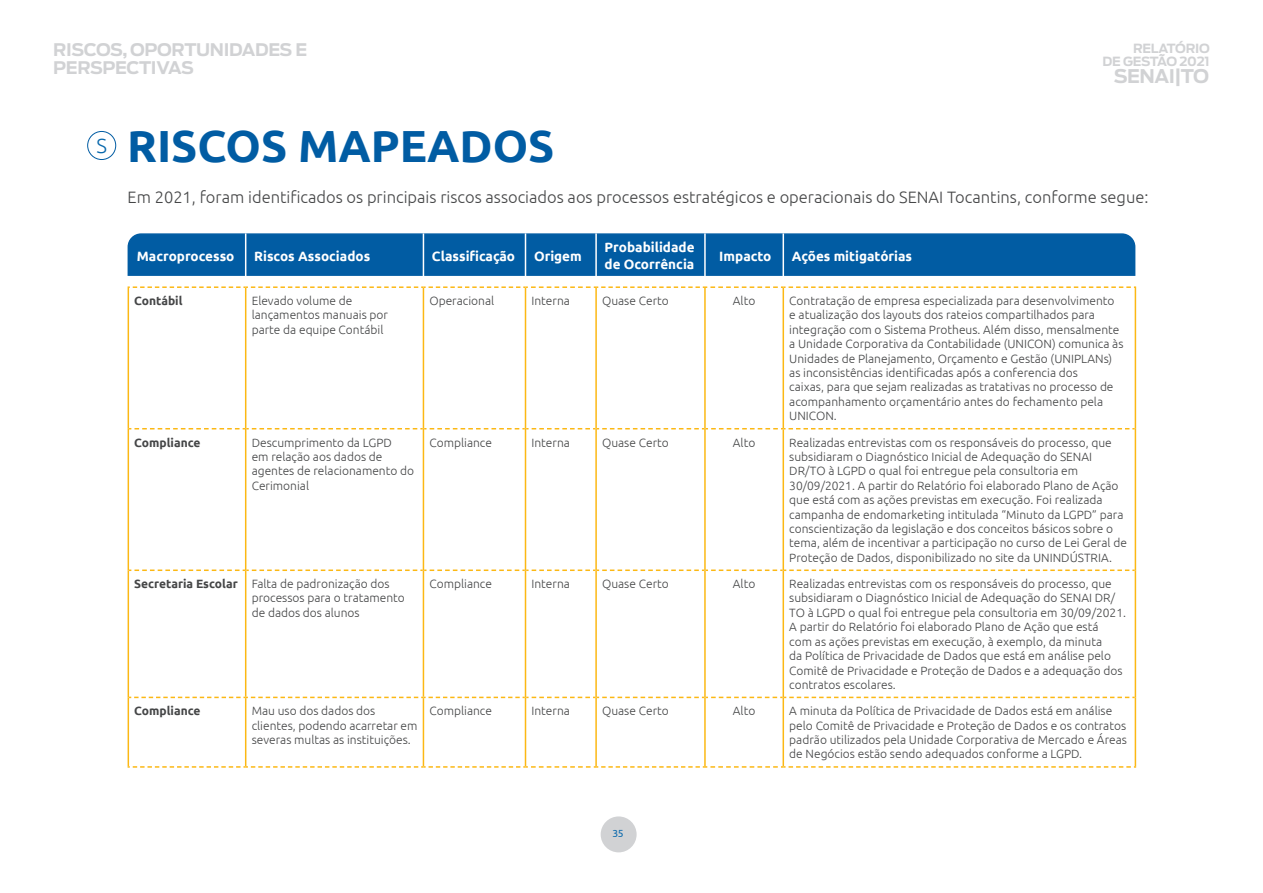
<style>
.page{position:relative;width:1263px;height:893px;background:#fff}
.page>*{position:absolute;margin:0;border:0;box-sizing:border-box;transform-origin:0 0}
.TITULO_1_1{font:700 45px "Ubuntu";color:#015ca3}
.TITULO_1_1-2{font:300 20.4px "Ubuntu";color:#0868ac}
.t1{font:700 18.75px "Antenna";letter-spacing:-.03em;color:#d1d2d4}
.t2{font:700 17.25px/17.9px "Antenna";letter-spacing:-.02em;color:#d1d2d4}
.TEXTO_CORRIDO{font:300 16.5px "Ubuntu";color:#454647}
.tabela_head{font:700 13.5px/16.2px "Ubuntu";color:#fff}
.t3{font:700 12.6px/13px "Antenna";letter-spacing:-.02em;color:#d1d2d4;text-align:right}
.tabela_corpo{font:300 12px/14.4px "Ubuntu";color:#454647}
.tabela_corpo-2{font:700 12px "Ubuntu";color:#454647}
.t4{font:10.35px "Ubuntu";color:#0868ac}
</style>
<div class="page">
<div style="left:601px;top:816px;width:36px;height:36px;background:#d1d2d4;border-radius:50%"></div>
<div style="left:87px;top:131px;width:29px;height:29px;border:1px solid #015ca3;border-radius:50%"></div>
<div style="left:127px;top:233px;width:1009px;height:43px;background:#015ca3"></div>
<hr style="left:245px;top:233px;width:1px;height:44px;background:#fff">
<hr style="left:423px;top:233px;width:1px;height:44px;background:#fff">
<hr style="left:525px;top:233px;width:1px;height:44px;background:#fff">
<hr style="left:595px;top:233px;width:2px;height:44px;background:#fff">
<hr style="left:704px;top:233px;width:2px;height:44px;background:#fff">
<svg style="left:129px;top:569px;width:1006px;height:2px"></svg>
<hr style="left:782px;top:233px;width:2px;height:44px;background:#fff">
<hr style="left:245px;top:288px;width:1px;height:141px;background:#fcb814">
<hr style="left:525px;top:288px;width:1px;height:141px;background:#fcb814">
<hr style="left:595px;top:288px;width:2px;height:141px;background:#fcb814">
<hr style="left:245px;top:429px;width:1px;height:141px;background:#fcb814">
<hr style="left:525px;top:429px;width:1px;height:141px;background:#fcb814">
<hr style="left:595px;top:429px;width:2px;height:141px;background:#fcb814">
<hr style="left:245px;top:570px;width:1px;height:127px;background:#fcb814">
<hr style="left:525px;top:570px;width:1px;height:127px;background:#fcb814">
<hr style="left:595px;top:570px;width:2px;height:127px;background:#fcb814">
<hr style="left:245px;top:698px;width:1px;height:68px;background:#fcb814">
<hr style="left:423px;top:698px;width:1px;height:68px;background:#fcb814">
<hr style="left:525px;top:697px;width:1px;height:69px;background:#fcb814">
<hr style="left:595px;top:697px;width:2px;height:69px;background:#fcb814">
<hr style="left:782px;top:288px;width:2px;height:140px;background:#fcb814">
<hr style="left:782px;top:429px;width:2px;height:141px;background:#fcb814">
<hr style="left:782px;top:570px;width:2px;height:127px;background:#fcb814">
<hr style="left:782px;top:697px;width:2px;height:69px;background:#fcb814">
<svg style="left:129px;top:428px;width:1006px;height:1px"></svg>
<hr style="left:704px;top:288px;width:2px;height:141px;background:#fcb814">
<hr style="left:704px;top:429px;width:2px;height:141px;background:#fcb814">
<hr style="left:704px;top:570px;width:2px;height:127px;background:#fcb814">
<hr style="left:704px;top:697px;width:2px;height:69px;background:#fcb814">
<svg style="left:128px;top:286px;width:1008px;height:2px"></svg>
<svg style="left:129px;top:697px;width:1006px;height:1px"></svg>
<hr style="left:423px;top:288px;width:1px;height:141px;background:#fcb814">
<hr style="left:423px;top:429px;width:1px;height:141px;background:#fcb814">
<hr style="left:423px;top:570px;width:1px;height:127px;background:#fcb814">
<svg style="left:128px;top:766px;width:1008px;height:2px"></svg>
<hr style="left:128px;top:288px;width:1px;height:141px;background:#fcb814">
<hr style="left:1135px;top:288px;width:1px;height:141px;background:#fcb814">
<hr style="left:128px;top:429px;width:1px;height:141px;background:#fcb814">
<hr style="left:1135px;top:429px;width:1px;height:141px;background:#fcb814">
<hr style="left:128px;top:570px;width:1px;height:127px;background:#fcb814">
<hr style="left:1135px;top:570px;width:1px;height:127px;background:#fcb814">
<hr style="left:128px;top:697px;width:1px;height:69px;background:#fcb814">
<hr style="left:1135px;top:697px;width:1px;height:69px;background:#fcb814">
<p class="t2" style="left:53px;top:41px;width:256px">RISCOS, OPORTUNIDADES E<br>PERSPECTIVAS</p>
<p class="t3" style="left:1102px;top:42px;width:109px">RELATÓRIO<br>DE GESTÃO 2021</p>
<h3 class="t1" style="left:1114px;top:65px;width:97px">SENAI|TO</h3>
<p class="TITULO_1_1-2" style="left:96px;top:134px;width:12px">S</p>
<p class="TITULO_1_1" style="left:127px;top:119px;width:429px">RISCOS MAPEADOS</p>
<p class="TEXTO_CORRIDO" style="left:128px;top:187px;width:1022px">Em 2021, foram identificados os principais riscos associados aos processos estratégicos e operacionais do SENAI Tocantins, conforme segue:</p>
<p class="tabela_head" style="left:137px;top:247px;width:99px">Macroprocesso</p>
<p class="tabela_head" style="left:254px;top:247px;width:118px">Riscos Associados</p>
<p class="tabela_head" style="left:432px;top:247px;width:85px">Classificação</p>
<p class="tabela_head" style="left:534px;top:247px;width:49px">Origem</p>
<p class="tabela_head" style="left:605px;top:239px;width:91px">Probabilidade de Ocorrência</p>
<p class="tabela_head" style="left:719px;top:247px;width:54px">Impacto</p>
<p class="tabela_head" style="left:792px;top:247px;width:122px">Ações mitigatórias</p>
<p class="tabela_corpo-2" style="left:134px;top:293px;width:50px">Contábil</p>
<p class="tabela_corpo" style="left:252px;top:293px;width:138px">Elevado volume de lançamentos manuais por parte da equipe Contábil</p>
<p class="tabela_corpo" style="left:429px;top:293px;width:66px">Operacional</p>
<p class="tabela_corpo" style="left:531px;top:293px;width:40px">Interna</p>
<p class="tabela_corpo" style="left:602px;top:293px;width:68px">Quase Certo</p>
<p class="tabela_corpo" style="left:733px;top:293px;width:24px">Alto</p>
<p class="tabela_corpo" style="left:789px;top:293px;width:336px">Contratação de empresa especializada para desenvolvimento e atualização dos layouts dos rateios compartilhados para integração com o Sistema Protheus. Além disso, mensalmente a Unidade Corporativa da Contabilidade (UNICON) comunica às Unidades de Planejamento, Orçamento e Gestão (UNIPLANs) as inconsistências identificadas após a conferencia dos<br>caixas, para que sejam realizadas as tratativas no processo de acompanhamento orçamentário antes do fechamento pela UNICON.</p>
<p class="tabela_corpo-2" style="left:134px;top:435px;width:68px">Compliance</p>
<p class="tabela_corpo" style="left:252px;top:435px;width:164px">Descumprimento da LGPD<br>em relação aos dados de agentes de relacionamento do<br>Cerimonial</p>
<p class="tabela_corpo" style="left:429px;top:435px;width:64px">Compliance</p>
<p class="tabela_corpo" style="left:531px;top:435px;width:40px">Interna</p>
<p class="tabela_corpo" style="left:602px;top:435px;width:68px">Quase Certo</p>
<p class="tabela_corpo" style="left:733px;top:435px;width:24px">Alto</p>
<p class="tabela_corpo" style="left:789px;top:435px;width:339px">Realizadas entrevistas com os responsáveis do processo, que subsidiaram o Diagnóstico Inicial de Adequação do SENAI DR/TO à LGPD o qual foi entregue pela consultoria em 30/09/2021. A partir do Relatório foi elaborado Plano de Ação que está com as ações previstas em execução. Foi realizada campanha de endomarketing intitulada “Minuto da LGPD” para conscientização da legislação e dos conceitos básicos sobre o tema, além de incentivar a participação no curso de Lei Geral de Proteção de Dados, disponibilizado no site da UNINDÚSTRIA.</p>
<p class="tabela_corpo-2" style="left:134px;top:576px;width:105px">Secretaria Escolar</p>
<p class="tabela_corpo" style="left:252px;top:576px;width:155px">Falta de padronização dos processos para o tratamento de dados dos alunos</p>
<p class="tabela_corpo" style="left:429px;top:576px;width:64px">Compliance</p>
<p class="tabela_corpo" style="left:531px;top:576px;width:40px">Interna</p>
<p class="tabela_corpo" style="left:602px;top:576px;width:68px">Quase Certo</p>
<p class="tabela_corpo" style="left:733px;top:576px;width:24px">Alto</p>
<p class="tabela_corpo" style="left:789px;top:576px;width:338px">Realizadas entrevistas com os responsáveis do processo, que subsidiaram o Diagnóstico Inicial de Adequação do SENAI DR/ TO à LGPD o qual foi entregue pela consultoria em 30/09/2021.<br>A partir do Relatório foi elaborado Plano de Ação que está<br>com as ações previstas em execução, à exemplo, da minuta<br>da Política de Privacidade de Dados que está em análise pelo Comitê de Privacidade e Proteção de Dados e a adequação dos contratos escolares.</p>
<p class="tabela_corpo-2" style="left:134px;top:704px;width:68px">Compliance</p>
<p class="tabela_corpo" style="left:252px;top:703px;width:167px">Mau uso dos dados dos clientes, podendo acarretar em severas multas as instituições.</p>
<p class="tabela_corpo" style="left:429px;top:703px;width:64px">Compliance</p>
<p class="tabela_corpo" style="left:531px;top:703px;width:40px">Interna</p>
<p class="tabela_corpo" style="left:602px;top:703px;width:68px">Quase Certo</p>
<p class="tabela_corpo" style="left:733px;top:703px;width:24px">Alto</p>
<p class="tabela_corpo" style="left:789px;top:703px;width:339px">A minuta da Política de Privacidade de Dados está em análise pelo Comitê de Privacidade e Proteção de Dados e os contratos padrão utilizados pela Unidade Corporativa de Mercado e Áreas de Negócios estão sendo adequados conforme a LGPD.</p>
<p class="t4" style="left:612px;top:827px;width:13px">35</p>
</div>
